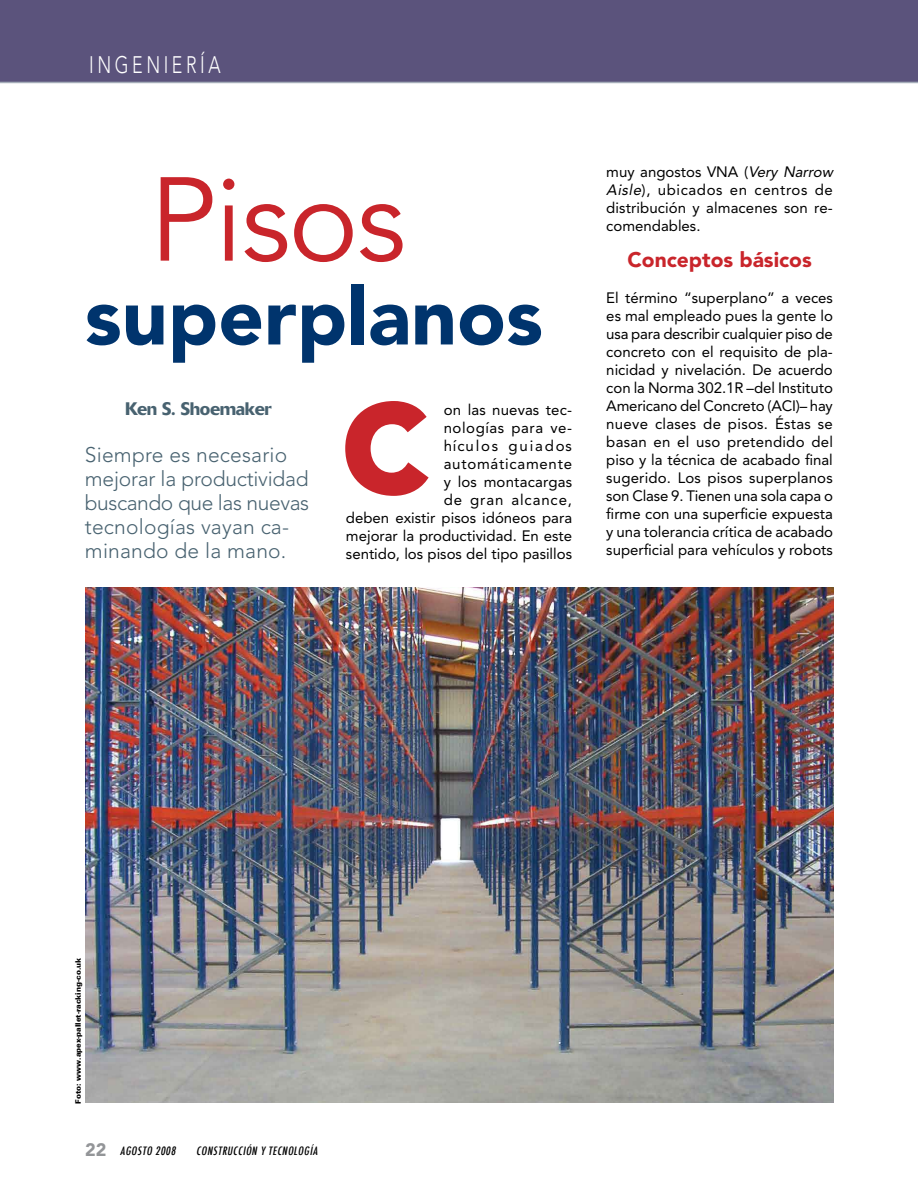
<style>
.page{position:relative;width:918px;height:1188px;background:#fff}
.page>*{position:absolute;margin:0;border:0;box-sizing:border-box;transform-origin:0 0}
.t1{font:900 119.4px "Avenir";color:#c9252b}
.t2{font:117.9px "Avenir";letter-spacing:-.02em;color:#c9252b}
.t3{font:900 80.1px "Avenir";color:#00346d}
.t4{font:300 23.7px "Avenir";letter-spacing:.2em;color:#fff;scale:.75 1}
.t5{font:300 21px/24px "Avenir";letter-spacing:-.01em;color:#486270}
.t6{font:300 21px/24px "Avenir";letter-spacing:.01em;color:#486270}
.t7{font:900 21px "Avenir";color:#c9252b}
.t8{font:500 18px "Delta";letter-spacing:-.02em;color:#486270}
.t9{font:15px/18px "Avenir";color:#000;text-align:right}
.t10{font:italic 500 condensed 11.25px "Futura";color:#000}
.t11{font:900 7.5px "Univers";color:#000}
.s1{font-style:italic}
.s2{font-family:"Avenir";font-weight:900;font-style:normal;font-stretch:normal;font-size:18px;color:#939598}
</style>
<div class="page">
<img style="left:85px;top:588px;width:748px;height:515px">
<div style="left:0;top:0;width:918px;height:83px;background:#5b537c"></div>
<svg style="left:345px;top:401px;width:84px;height:95px"></svg>
<hr style="left:0;top:82px;width:918px;height:1px;background:#a5adb9">
<h3 class="t4" style="left:89px;top:51px;width:177px">INGENIERÍA</h3>
<h2 class="t2" style="left:149px;top:152px;width:258px">Pisos</h2>
<h3 class="t3" style="left:85px;top:268px;width:460px">superplanos</h3>
<p class="t8" style="left:125px;top:398px;width:148px">Ken S. Shoemaker</p>
<h3 class="t5" style="left:85px;top:443px;width:226px">Siempre es necesario mejorar la productividad buscando que las nuevas</h3>
<h3 class="t6" style="left:85px;top:515px;width:206px">tecnologías vayan ca&shy;minando de la mano.</h3>
<p class="t9" style="left:346px;top:401px;width:228px">on las nuevas tec-<br>nologías para ve-<br>hículos guiados automáticamente<br>y los montacargas<br>de gran alcance,<br>deben existir pisos idóneos para mejorar la productividad. En este sentido, los pisos del tipo pasillos</p>
<h1 class="t1" style="left:344px;top:377px;width:83px">C</h1>
<p class="t9" style="left:606px;top:163px;width:231px;text-align:left">muy angostos VNA (<span class="s1">Very Narrow<br>Aisle</span>), ubicados en centros de distribución y almacenes son re&shy;comendables.</p>
<h3 class="t7" style="left:627px;top:247px;width:186px">Conceptos básicos</h3>
<p class="t9" style="left:606px;top:289px;width:228px;text-align:justify">El término “superplano” a veces es mal empleado pues la gente lo usa para describir cualquier piso de concreto con el requisito de pla&shy;nicidad y nivelación. De acuerdo con la Norma 302.1R –del Instituto Americano del Concreto (ACI)– hay nueve clases de pisos. Éstas se basan en el uso pretendido del piso y la técnica de acabado final sugerido. Los pisos superplanos son Clase 9. Tienen una sola capa o firme con una superficie expuesta y una tolerancia crítica de acabado superficial para vehículos y robots</p>
<p class="t11" style="left:73px;top:1104px;width:147px;rotate:-90deg">Foto: www.apex-pallet-racking-co.uk</p>
<p class="t10" style="left:85px;top:1143px;width:95px"><span class="s2">2 2</span> AGOSTO 2008</p>
<p class="t10" style="left:196px;top:1143px;width:124px">CONSTRUCCIÓN Y TECNOLOGÍA</p>
</div>
